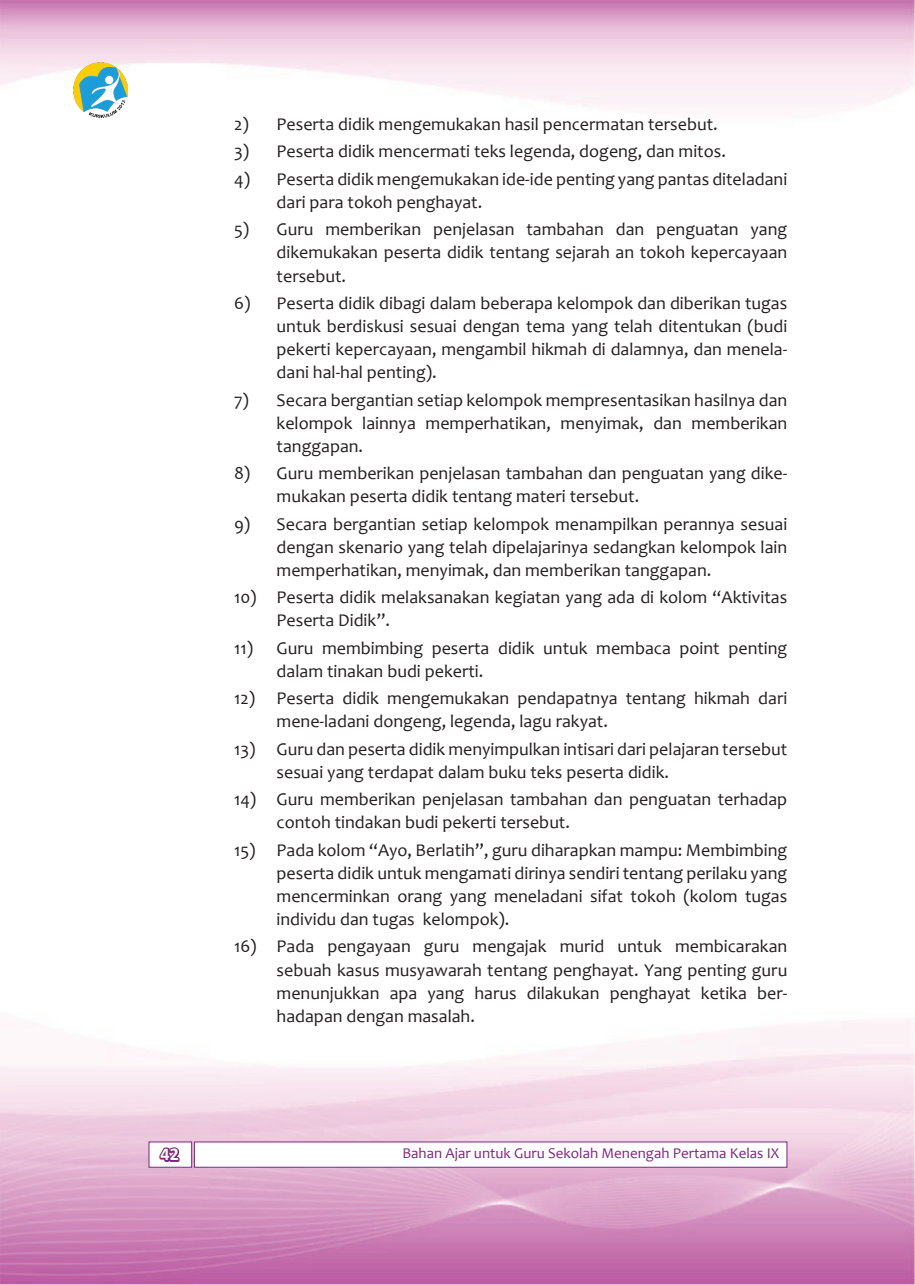
<style>
.page{position:relative;width:915px;height:1285px;background:#fff}
.page>*{position:absolute;margin:0;border:0;box-sizing:border-box;transform-origin:0 0}
.t1{font:18px/23.1px "Candara";color:#231f20}
.t2{font:700 18px "Calibri";color:#fff}
.t3{font:15px "Candara";color:#7b277c}
</style>
<div class="page">
<img style="left:0;top:0;width:914px;height:1284px">
<img style="left:74px;top:63px;width:54px;height:54px">
<div style="left:194px;top:1141px;width:593px;height:26px;background:#fff"></div>
<div style="left:148px;top:1141px;width:44px;height:26px;background:#fff"></div>
<svg style="left:157px;top:1137px;width:24px;height:25px"></svg>
<p class="t1" style="left:234px;top:112px;width:485px">2) Peserta didik mengemukakan hasil pencermatan tersebut.</p>
<p class="t1" style="left:234px;top:140px;width:493px">3) Peserta didik mencermati teks legenda, dogeng, dan mitos.</p>
<p class="t1" style="left:276px;top:167px;width:512px;text-indent:-43px">4) Peserta didik mengemukakan ide-ide penting yang pantas diteladani dari para tokoh penghayat.</p>
<p class="t1" style="left:276px;top:218px;width:512px;text-align:justify;text-indent:-43px">5) Guru memberikan penjelasan tambahan dan penguatan yang dikemukakan peserta didik tentang sejarah an tokoh kepercayaan tersebut.</p>
<p class="t1" style="left:276px;top:291px;width:512px;text-align:justify;text-indent:-43px">6) Peserta didik dibagi dalam beberapa kelompok dan diberikan tugas untuk berdiskusi sesuai dengan tema yang telah ditentukan (budi pekerti kepercayaan, mengambil hikmah di dalamnya, dan menela&shy;dani hal-hal penting).</p>
<p class="t1" style="left:276px;top:388px;width:512px;text-align:justify;text-indent:-43px">7) Secara bergantian setiap kelompok mempresentasikan hasilnya dan kelompok lainnya memperhatikan, menyimak, dan memberikan tanggapan.</p>
<p class="t1" style="left:276px;top:461px;width:512px;text-indent:-43px">8) Guru memberikan penjelasan tambahan dan penguatan yang dike&shy;mukakan peserta didik tentang materi tersebut.</p>
<p class="t1" style="left:276px;top:512px;width:512px;text-align:justify;text-indent:-43px">9) Secara bergantian setiap kelompok menampilkan perannya sesuai dengan skenario yang telah dipelajarinya sedangkan kelompok lain memperhatikan, menyimak, dan memberikan tanggapan.</p>
<p class="t1" style="left:276px;top:585px;width:512px;text-indent:-43px">10) Peserta didik melaksanakan kegiatan yang ada di kolom “Aktivitas<br>Peserta Didik”.</p>
<p class="t1" style="left:276px;top:636px;width:512px;text-indent:-43px">11) Guru membimbing peserta didik untuk membaca point penting dalam tinakan budi pekerti.</p>
<p class="t1" style="left:276px;top:686px;width:512px;text-indent:-43px">12) Peserta didik mengemukakan pendapatnya tentang hikmah dari mene-ladani dongeng, legenda, lagu rakyat.</p>
<p class="t1" style="left:276px;top:737px;width:512px;text-indent:-43px">13) Guru dan peserta didik menyimpulkan intisari dari pelajaran tersebut sesuai yang terdapat dalam buku teks peserta didik.</p>
<p class="t1" style="left:276px;top:787px;width:512px;text-indent:-43px">14) Guru memberikan penjelasan tambahan dan penguatan terhadap contoh tindakan budi pekerti tersebut.</p>
<p class="t1" style="left:276px;top:838px;width:512px;text-align:justify;text-indent:-43px">15) Pada kolom “Ayo, Berlatih”, guru diharapkan mampu: Membimbing peserta didik untuk mengamati dirinya sendiri tentang perilaku yang mencerminkan orang yang meneladani sifat tokoh (kolom tugas individu dan tugas kelompok).</p>
<p class="t1" style="left:276px;top:934px;width:512px;text-align:justify;text-indent:-43px">16) Pada pengayaan guru mengajak murid untuk membicarakan sebuah kasus musyawarah tentang penghayat. Yang penting guru menunjukkan apa yang harus dilakukan penghayat ketika ber&shy;hadapan dengan masalah.</p>
<p class="t2" style="left:160px;top:1142px;width:20px">42</p>
<p class="t3" style="left:402px;top:1143px;width:378px">Bahan Ajar untuk Guru Sekolah Menengah Pertama Kelas IX</p>
</div>
